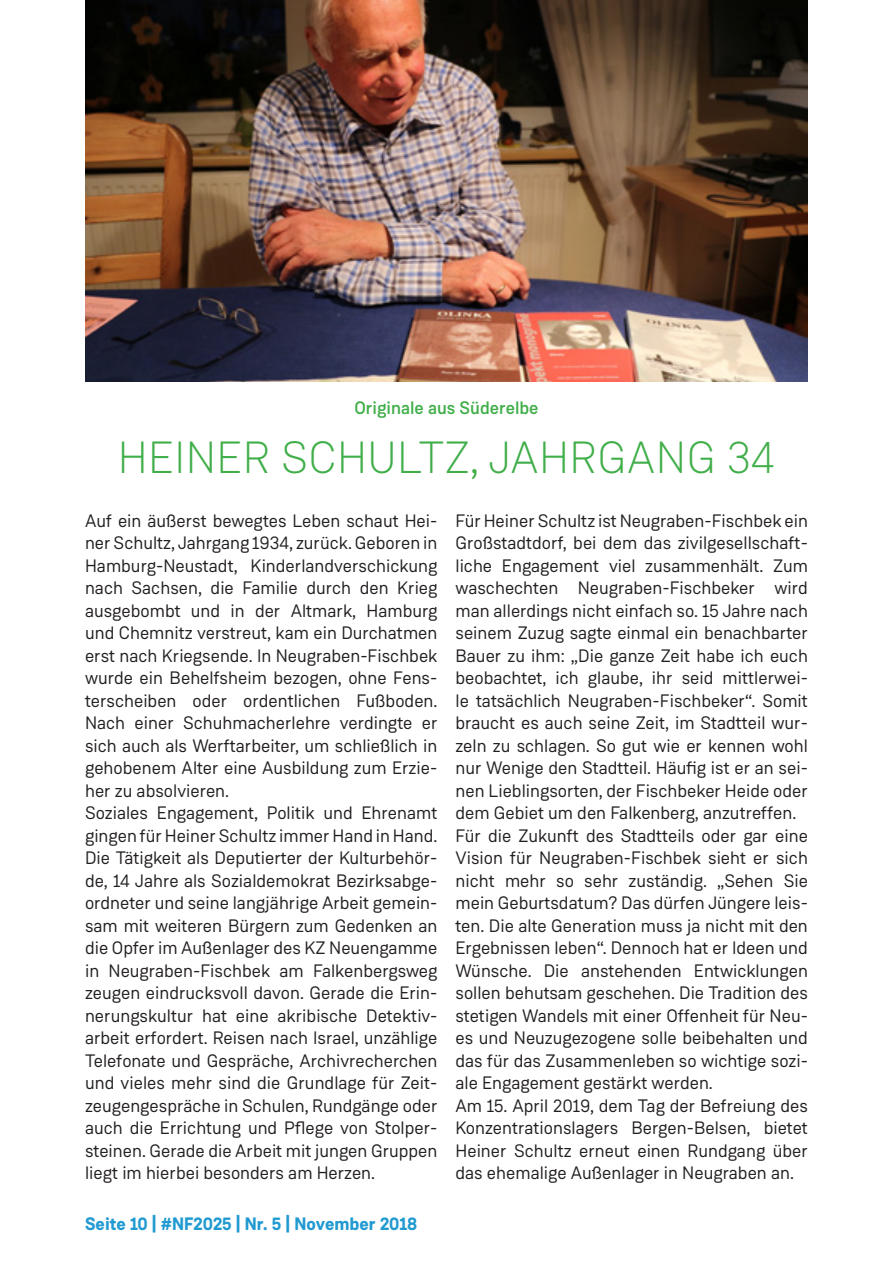
<style>
.page{position:relative;width:893px;height:1263px;background:#fff}
.page>*{position:absolute;margin:0;border:0;box-sizing:border-box;transform-origin:0 0}
.Headline_Typ_2{font:300 45px "Weissenhof Grotesk";letter-spacing:.01em;color:#40ae49}
.Fließtext{font:18px/22.5px "Weissenhof Grotesk";color:#231f20;text-align:justify}
.t1{font:700 18px "Weissenhof Grotesk";color:#219ad1}
.Fließtext-2{font:500 18px "Weissenhof Grotesk";color:#40ae49}
</style>
<div class="page">
<img style="left:85px;top:0;width:723px;height:382px">
<p class="Fließtext-2" style="left:354px;top:397px;width:186px">Originale aus Süderelbe</p>
<p class="Headline_Typ_2" style="left:118px;top:431px;width:659px">HEINER SCHULTZ, JAHRGANG 34</p>
<p class="Fließtext" style="left:85px;top:509px;width:354px">Auf ein äußerst bewegtes Leben schaut Hei&shy;ner Schultz, Jahrgang 1934, zurück. Geboren in Hamburg-Neustadt, Kinderlandverschickung nach Sachsen, die Familie durch den Krieg ausgebombt und in der Altmark, Hamburg und Chemnitz verstreut, kam ein Durchatmen erst nach Kriegsende. In Neugraben-Fischbek wurde ein Behelfsheim bezogen, ohne Fens&shy;terscheiben oder ordentlichen Fußboden.<br>Nach einer Schuhmacherlehre verdingte er sich auch als Werftarbeiter, um schließlich in gehobenem Alter eine Ausbildung zum Erzie&shy;her zu absolvieren.</p>
<p class="Fließtext" style="left:85px;top:801px;width:354px">Soziales Engagement, Politik und Ehrenamt gingen für Heiner Schultz immer Hand in Hand.<br>Die Tätigkeit als Deputierter der Kulturbehör&shy;de, 14 Jahre als Sozialdemokrat Bezirksabge&shy;ordneter und seine langjährige Arbeit gemein&shy;sam mit weiteren Bürgern zum Gedenken an die Opfer im Außenlager des KZ Neuengamme in Neugraben-Fischbek am Falkenbergsweg zeugen eindrucksvoll davon. Gerade die Erin&shy;nerungskultur hat eine akribische Detektiv&shy;arbeit erfordert. Reisen nach Israel, unzählige Telefonate und Gespräche, Archivrecherchen und vieles mehr sind die Grundlage für Zeit&shy;zeugengespräche in Schulen, Rundgänge oder auch die Errichtung und Pflege von Stolper&shy;steinen. Gerade die Arbeit mit jungen Gruppen liegt im hierbei besonders am Herzen.</p>
<p class="t1" style="left:85px;top:1213px;width:334px">Seite 10 | #NF2025 | Nr. 5 | November 2018</p>
<p class="Fließtext" style="left:455px;top:509px;width:354px">Für Heiner Schultz ist Neugraben-Fischbek ein Großstadtdorf, bei dem das zivilgesellschaft&shy;liche Engagement viel zusammenhält. Zum waschechten Neugraben-Fischbeker wird man allerdings nicht einfach so. 15 Jahre nach seinem Zuzug sagte einmal ein benachbarter Bauer zu ihm: „Die ganze Zeit habe ich euch beobachtet, ich glaube, ihr seid mittlerwei&shy;le tatsächlich Neugraben-Fischbeker“. Somit braucht es auch seine Zeit, im Stadtteil wur&shy;zeln zu schlagen. So gut wie er kennen wohl nur Wenige den Stadtteil. Häufig ist er an sei&shy;nen Lieblingsorten, der Fischbeker Heide oder dem Gebiet um den Falkenberg, anzutreffen.</p>
<p class="Fließtext" style="left:455px;top:824px;width:354px">Für die Zukunft des Stadtteils oder gar eine Vision für Neugraben-Fischbek sieht er sich nicht mehr so sehr zuständig. „Sehen Sie mein Geburtsdatum? Das dürfen Jüngere leis&shy;ten. Die alte Generation muss ja nicht mit den Ergebnissen leben“. Dennoch hat er Ideen und Wünsche. Die anstehenden Entwicklungen sollen behutsam geschehen. Die Tradition des stetigen Wandels mit einer Offenheit für Neu&shy;es und Neuzugezogene solle beibehalten und das für das Zusammenleben so wichtige sozi&shy;ale Engagement gestärkt werden.</p>
<p class="Fließtext" style="left:455px;top:1094px;width:354px">Am 15. April 2019, dem Tag der Befreiung des Konzentrationslagers Bergen-Belsen, bietet Heiner Schultz erneut einen Rundgang über das ehemalige Außenlager in Neugraben an.</p>
</div>
